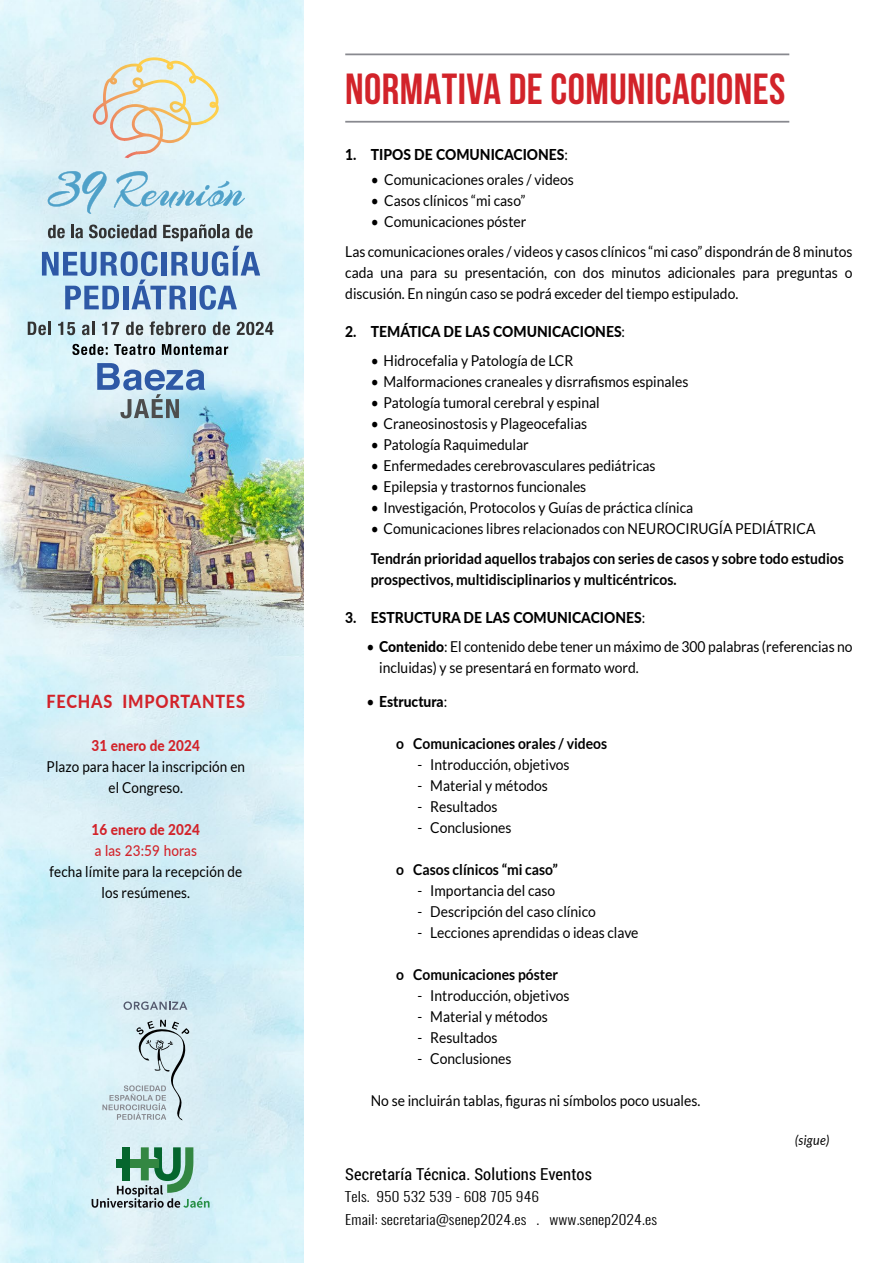
<style>
.page{position:relative;width:893px;height:1263px;background:#fff}
.page>*{position:absolute;margin:0;border:0;box-sizing:border-box;transform-origin:0 0}
.t1{font:700 43.5px "Bebas Neue";letter-spacing:.01em;color:#d2232a}
.t2{font:800 18px "Lato";letter-spacing:.05em;color:#d2232a;scale:.9 1}
.t3{font:16.5px "Roboto Condensed";letter-spacing:.01em;color:#000}
.t4{font:15px/21px "Lato";color:#000;scale:.93 1}
.t5{font:700 15px/21px "Lato";color:#000;scale:.93 1}
.t6{font:800 15px "Lato";color:#000;scale:.93 1}
.t7{font:15px/21px "Lato";color:#000;text-align:center;scale:.9 1}
.t8{font:800 15px "Lato";letter-spacing:.01em;color:#d2232a;scale:.9 1}
.t9{font:500 15px "Lato";letter-spacing:.01em;color:#d2232a;scale:.9 1}
.t10{font:300 13.5px/22.5px "Oswald";letter-spacing:.01em;color:#000;scale:1.15 1}
.t11{font:italic 13.5px "Lato";letter-spacing:.02em;color:#000;scale:.93 1}
.s1{font-weight:400}
.s2{font-weight:800}
</style>
<div class="page">
<img style="left:0;top:0;width:303px;height:1263px">
<svg style="left:102px;top:1019px;width:87px;height:101px;background:#c9dbe1"></svg>
<svg style="left:124px;top:1001px;width:63px;height:9px"></svg>
<svg style="left:93px;top:57px;width:126px;height:101px;background:#e3e6db"></svg>
<svg style="left:28px;top:322px;width:23px;height:13px"></svg>
<svg style="left:58px;top:322px;width:17px;height:13px"></svg>
<svg style="left:82px;top:322px;width:12px;height:13px"></svg>
<svg style="left:102px;top:322px;width:17px;height:13px"></svg>
<svg style="left:126px;top:322px;width:17px;height:13px"></svg>
<svg style="left:150px;top:321px;width:56px;height:14px"></svg>
<svg style="left:213px;top:322px;width:17px;height:13px"></svg>
<svg style="left:237px;top:322px;width:36px;height:13px"></svg>
<svg style="left:42px;top:224px;width:218px;height:86px;background:#a0bbd4"></svg>
<svg style="left:97px;top:363px;width:108px;height:55px;background:#9bb8d1"></svg>
<svg style="left:48px;top:171px;width:59px;height:43px;background:#b0d7e8"></svg>
<svg style="left:114px;top:171px;width:131px;height:37px;background:#b9ddec"></svg>
<svg style="left:72px;top:344px;width:36px;height:11px"></svg>
<svg style="left:114px;top:344px;width:41px;height:11px"></svg>
<svg style="left:162px;top:344px;width:66px;height:11px"></svg>
<svg style="left:92px;top:1147px;width:118px;height:61px;background:#a5c7c0"></svg>
<div style="left:130px;top:1159px;width:29px;height:9px;background:#338742"></div>
<div style="left:117px;top:1159px;width:9px;height:9px;background:#05662e"></div>
<div style="left:122px;top:1147px;width:8px;height:33px;background:#05662e"></div>
<hr style="left:345px;top:54px;width:444px;height:1px;background:#88898f">
<hr style="left:345px;top:121px;width:444px;height:2px;background:#88898f">
<p class="t2" style="left:47px;top:688px;width:222px">FECHAS IMPORTANTES</p>
<p class="t8" style="left:92px;top:734px;width:122px">31 enero de 2024</p>
<p class="t7" style="left:47px;top:756px;width:222px">Plazo para hacer la inscripción en el Congreso.</p>
<p class="t8" style="left:92px;top:818px;width:122px">16 enero de 2024</p>
<p class="t9" style="left:95px;top:839px;width:115px">a las 23:59 horas</p>
<p class="t7" style="left:50px;top:860px;width:215px">fecha límite para la recepción de los resúmenes.</p>
<h1 class="t1" style="left:345px;top:65px;width:442px">NORMATIVA DE COMUNICACIONES</h1>
<p class="t6" style="left:345px;top:144px;width:241px">1. TIPOS DE COMUNICACIONES<span class="s1">:</span></p>
<p class="t4" style="left:371px;top:169px;width:220px">• Comunicaciones orales / videos</p>
<p class="t4" style="left:371px;top:190px;width:168px">• Casos clínicos “mi caso”</p>
<p class="t4" style="left:345px;top:207px;width:547px;line-height:29.2px;text-indent:26px">• Comunicaciones póster<br>Las comunicaciones orales / videos y casos clínicos “mi caso” dispondrán de 8 minutos</p>
<p class="t4" style="left:345px;top:262px;width:547px">cada una para su presentación, con dos minutos adicionales para preguntas o discusión. En ningún caso se podrá exceder del tiempo estipulado.</p>
<p class="t6" style="left:345px;top:320px;width:302px">2. TEMÁTICA DE LAS COMUNICACIONES<span class="s1">:</span></p>
<p class="t4" style="left:371px;top:350px;width:219px">• Hidrocefalia y Patología de LCR</p>
<p class="t4" style="left:371px;top:371px;width:343px">• Malformaciones craneales y disrrafismos espinales</p>
<p class="t4" style="left:371px;top:392px;width:248px">• Patología tumoral cerebral y espinal</p>
<p class="t4" style="left:371px;top:413px;width:234px">• Craneosinostosis y Plageocefalias</p>
<p class="t4" style="left:371px;top:434px;width:171px">• Patología Raquimedular</p>
<p class="t4" style="left:371px;top:455px;width:308px">• Enfermedades cerebrovasculares pediátricas</p>
<p class="t4" style="left:371px;top:476px;width:233px">• Epilepsia y trastornos funcionales</p>
<p class="t4" style="left:371px;top:497px;width:348px">• Investigación, Protocolos y Guías de práctica clínica</p>
<p class="t4" style="left:371px;top:518px;width:480px">• Comunicaciones libres relacionados con NEUROCIRUGÍA PEDIÁTRICA</p>
<p class="t5" style="left:371px;top:548px;width:510px">Tendrán prioridad aquellos trabajos con series de casos y sobre todo estudios prospectivos, multidisciplinarios y multicéntricos.</p>
<p class="t6" style="left:345px;top:606px;width:324px">3. ESTRUCTURA DE LAS COMUNICACIONES<span class="s1">:</span></p>
<p class="t4" style="left:379px;top:636px;width:510px;text-indent:-13px">• <span class="s2">Contenido</span>: El contenido debe tener un máximo de 300 palabras (referencias no incluidas) y se presentará en formato word.</p>
<p class="t6" style="left:366px;top:690px;width:88px"><span class="s1">•</span> Estructura<span class="s1">:</span></p>
<p class="t5" style="left:396px;top:733px;width:228px">o Comunicaciones orales / videos</p>
<p class="t4" style="left:418px;top:754px;width:165px">- Introducción, objetivos</p>
<p class="t4" style="left:418px;top:775px;width:142px">- Material y métodos</p>
<p class="t4" style="left:418px;top:796px;width:88px">- Resultados</p>
<p class="t4" style="left:418px;top:817px;width:102px">- Conclusiones</p>
<p class="t5" style="left:396px;top:859px;width:175px">o Casos clínicos “mi caso”</p>
<p class="t4" style="left:418px;top:880px;width:150px">- Importancia del caso</p>
<p class="t4" style="left:418px;top:901px;width:193px">- Descripción del caso clínico</p>
<p class="t4" style="left:418px;top:922px;width:239px">- Lecciones aprendidas o ideas clave</p>
<p class="t5" style="left:396px;top:964px;width:176px">o Comunicaciones póster</p>
<p class="t4" style="left:418px;top:985px;width:165px">- Introducción, objetivos</p>
<p class="t4" style="left:418px;top:1006px;width:142px">- Material y métodos</p>
<p class="t4" style="left:418px;top:1027px;width:88px">- Resultados</p>
<p class="t4" style="left:418px;top:1048px;width:102px">- Conclusiones</p>
<p class="t4" style="left:371px;top:1090px;width:356px">No se incluirán tablas, figuras ni símbolos poco usuales.</p>
<p class="t3" style="left:345px;top:1162px;width:248px">Secretaría Técnica. Solutions Eventos</p>
<p class="t10" style="left:345px;top:1185px;width:273px">Tels. 950 532 539 - 608 705 946<br>Email: secretaria@senep2024.es . www.senep2024.es</p>
<p class="t11" style="left:795px;top:1130px;width:38px">(sigue)</p>
</div>
